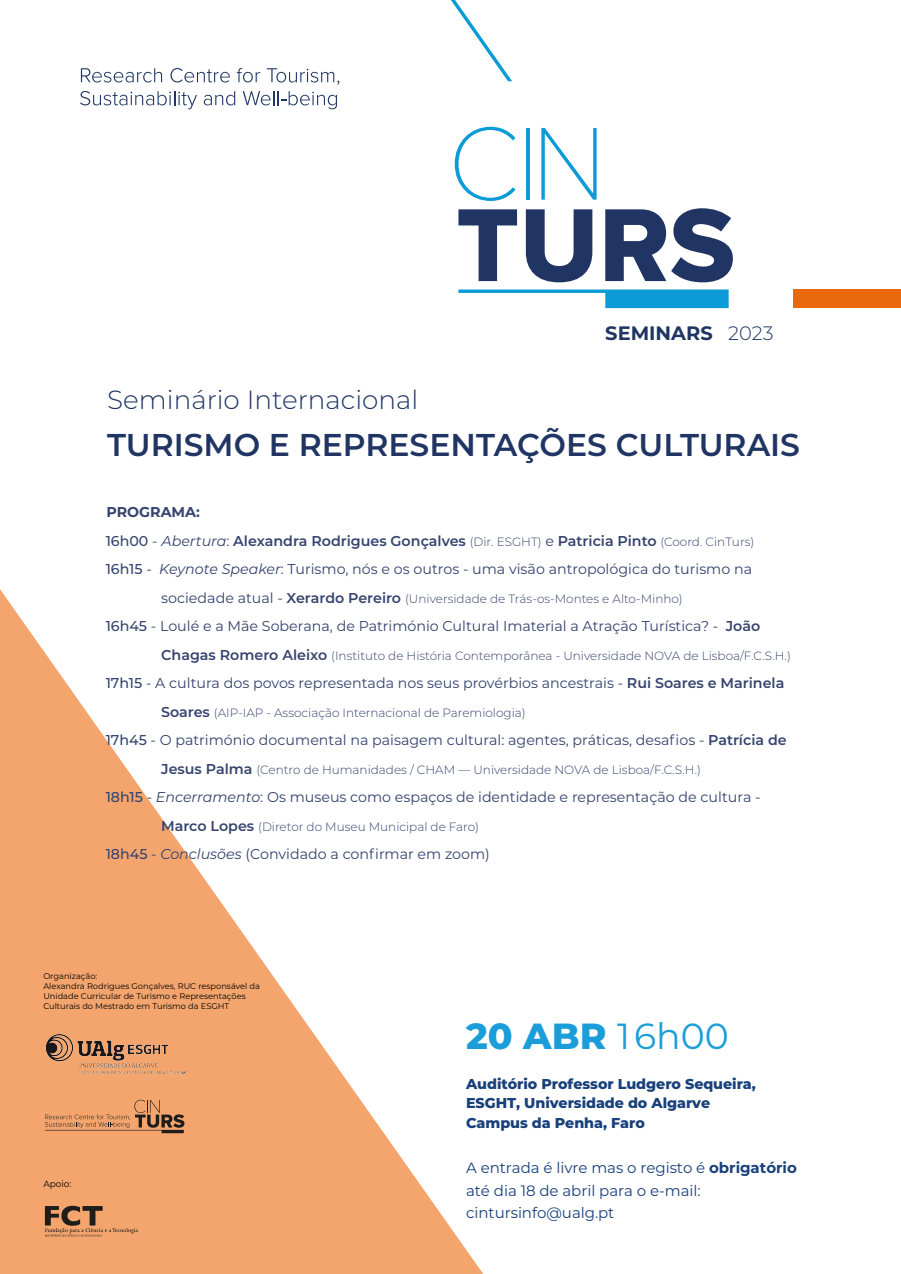
<style>
.page{position:relative;width:901px;height:1274px;background:#fff}
.page>*{position:absolute;margin:0;border:0;box-sizing:border-box;transform-origin:0 0}
.t1{font:800 36.3px "Montserrat";color:#1a9dd9}
.t2{font:600 31.5px "Montserrat";color:#203563}
.t3{font:300 26.25px "Montserrat";color:#203563}
.t4{font:700 19.42px "Montserrat";color:#203563}
.t5{font:15px/22.5px "Montserrat";letter-spacing:-.005em;color:#18407a}
.t6{font:14.25px/28.5px "Montserrat";color:#35436e}
.t7{font:800 14.25px/19.5px "Montserrat";letter-spacing:-.005em;color:#18407a}
.t8{font:300 12px "Montserrat";color:#35436e}
.t9{font:9px "Montserrat";color:#000}
.t10{font:8.25px/9.9px "Montserrat";color:#000}
.s1{font-weight:300}
.s2{font-weight:700}
.s3{font-weight:500}
.s4{font-style:italic}
.s5{font-weight:600}
.s6{font-weight:300;font-size:12px}
.s7{font-weight:400;font-size:14.25px}
.s8{font-weight:600;font-size:14.25px}
.s9{font-weight:400}
</style>
<div class="page">
<svg style="left:0;top:589px;width:483px;height:684px"></svg>
<div style="left:793px;top:289px;width:108px;height:19px;background:#eb690d"></div>
<svg style="left:455px;top:127px;width:60px;height:74px"></svg>
<hr style="left:526px;top:128px;width:3px;height:72px;background:#0d9bd7">
<svg style="left:458px;top:289px;width:270px;height:19px"></svg>
<svg style="left:541px;top:128px;width:55px;height:72px"></svg>
<svg style="left:458px;top:209px;width:59px;height:72px"></svg>
<svg style="left:526px;top:209px;width:66px;height:73px"></svg>
<svg style="left:605px;top:208px;width:128px;height:74px"></svg>
<svg style="left:451px;top:0;width:61px;height:81px"></svg>
<svg style="left:81px;top:68px;width:81px;height:14px"></svg>
<svg style="left:170px;top:68px;width:60px;height:14px"></svg>
<svg style="left:237px;top:68px;width:23px;height:14px"></svg>
<svg style="left:267px;top:68px;width:72px;height:17px"></svg>
<svg style="left:80px;top:91px;width:117px;height:18px"></svg>
<svg style="left:204px;top:91px;width:31px;height:14px"></svg>
<svg style="left:243px;top:91px;width:94px;height:18px"></svg>
<svg style="left:45px;top:1205px;width:93px;height:31px;background:#bf8459"></svg>
<svg style="left:45px;top:1099px;width:139px;height:34px;background:#d29060"></svg>
<img style="left:33px;top:1009px;width:168px;height:89px">
<h3 class="t3" style="left:107px;top:382px;width:313px">Seminário Internacional</h3>
<h3 class="t4" style="left:605px;top:319px;width:170px">SEMINARS <span class="s1">2023</span></h3>
<h2 class="t2" style="left:107px;top:422px;width:694px">TURISMO E REPRESENTAÇÕES CULTURAIS</h2>
<p class="t6" style="left:106px;top:497px;width:650px"><span class="s2">PROGRAMA:<br></span><span class="s3">16h00</span> - <span class="s4">Abertura</span>: <span class="s5">Alexandra Rodrigues Gonçalves</span> <span class="s6">(Dir. ESGHT)</span> e <span class="s5">Patricia Pinto</span> <span class="s6">(Coord. CinTurs)<br></span><span class="s3">16h15</span> - <span class="s4">Keynote Speaker</span>: Turismo, nós e os outros - uma visão antropológica do turismo na</p>
<p class="t8" style="left:161px;top:590px;width:523px"><span class="s7">sociedade atual -</span> <span class="s8">Xerardo Pereiro</span> (Universidade de Trás-os-Montes e Alto-Minho)</p>
<p class="t6" style="left:106px;top:611px;width:656px"><span class="s3">16h45</span> - Loulé e a Mãe Soberana, de Património Cultural Imaterial a Atração Turística? - <span class="s5">João</span></p>
<p class="t8" style="left:161px;top:647px;width:631px"><span class="s8">Chagas Romero Aleixo</span> (Instituto de História Contemporânea - Universidade NOVA de Lisboa/F.C.S.H.)</p>
<p class="t6" style="left:106px;top:668px;width:680px"><span class="s3">17h15</span> - A cultura dos povos representada nos seus provérbios ancestrais - <span class="s5">Rui Soares e Marinela</span></p>
<p class="t8" style="left:161px;top:704px;width:366px"><span class="s8">Soares</span> (AIP-IAP - Associação Internacional de Paremiologia)</p>
<p class="t6" style="left:106px;top:725px;width:682px"><span class="s3">17h45</span> - O património documental na paisagem cultural: agentes, práticas, desafios - <span class="s5">Patrícia de</span></p>
<p class="t8" style="left:161px;top:761px;width:541px"><span class="s8">Jesus Palma</span> (Centro de Humanidades / CHAM — Universidade NOVA de Lisboa/F.C.S.H.)</p>
<p class="t6" style="left:106px;top:782px;width:656px"><span class="s3">18h15</span> - <span class="s4">Encerramento</span>: Os museus como espaços de identidade e representação de cultura -</p>
<p class="t8" style="left:161px;top:818px;width:319px"><span class="s8">Marco Lopes</span> (Diretor do Museu Municipal de Faro)</p>
<p class="t6" style="left:106px;top:839px;width:386px"><span class="s3">18h45</span> - <span class="s4">Conclusões</span> (Convidado a confirmar em zoom)</p>
<p class="t10" style="left:43px;top:970px;width:218px">Organização:<br>Alexandra Rodrigues Gonçalves, RUC responsável da Unidade Curricular de Turismo e Representações Culturais do Mestrado em Turismo da ESGHT</p>
<p class="t9" style="left:43px;top:1177px;width:30px">Apoio:</p>
<h1 class="t1" style="left:466px;top:1008px;width:264px">20 ABR <span class="s9">16h00</span></h1>
<p class="t7" style="left:466px;top:1073px;width:291px">Auditório Professor Ludgero Sequeira,<br>ESGHT, Universidade do Algarve<br>Campus da Penha, Faro</p>
<p class="t5" style="left:466px;top:1155px;width:332px">A entrada é livre mas o registo é <span class="s2">obrigatório </span>até dia 18 de abril para o e-mail: cintursinfo@ualg.pt</p>
</div>
